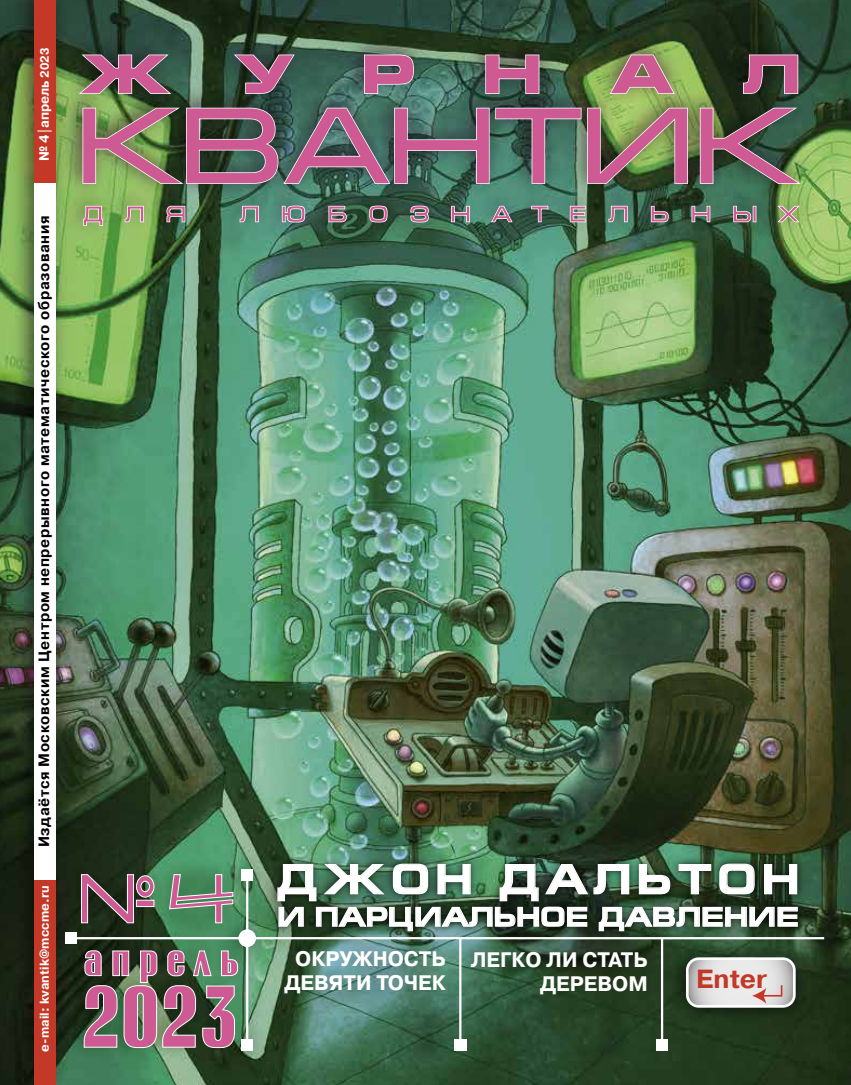
<style>
.page{position:relative;width:851px;height:1085px;background:#fff}
.page>*{position:absolute;margin:0;border:0;box-sizing:border-box;transform-origin:0 0}
.t1{font:700 85.8px "Rubrica";color:#ce5a93}
.t2{font:66px "Babaev C";color:#ce5a93;scale:.82 1}
.t3{font:700 51px "Rubrica";letter-spacing:.16em;color:#ce5a93}
.t4{font:700 42px "Europe Ext";letter-spacing:.15em;color:#fff}
.t5{font:700 27px "Europe Ext";letter-spacing:.02em;color:#fff}
.t6{font:700 26.25px "Pragmatica C";color:#c33826}
.t7{font:700 21px/24px "Pragmatica C";color:#fff;text-align:center}
.t8{font:700 15px "Pragmatica C";letter-spacing:.04em;color:#000}
.t9{font:700 13.5px "Pragmatica C";letter-spacing:-.01em;color:#fff;scale:.96 1}
.t10{font:700 12.75px "Pragmatica C";letter-spacing:.01em;color:#fff}
.s1{font-size:12px}
</style>
<div class="page">
<img style="left:0;top:0;width:850px;height:1084px">
<div style="left:34px;top:167px;width:21px;height:728px;background:#fff"></div>
<div style="left:34px;top:0;width:21px;height:183px;background:#c33826"></div>
<div style="left:34px;top:880px;width:21px;height:204px;background:#c33826"></div>
<img style="left:82px;top:107px;width:721px;height:78px">
<hr style="left:74px;top:936px;width:750px;height:3px;background:#fff">
<div style="left:241px;top:1039px;width:12px;height:11px;background:#fff"></div>
<div style="left:65px;top:931px;width:12px;height:12px;background:#fff"></div>
<hr style="left:246px;top:868px;width:2px;height:176px;background:#fff">
<div style="left:454px;top:1039px;width:12px;height:11px;background:#fff"></div>
<hr style="left:459px;top:938px;width:2px;height:106px;background:#fff">
<hr style="left:660px;top:938px;width:3px;height:106px;background:#fff">
<div style="left:656px;top:1039px;width:11px;height:11px;background:#fff"></div>
<svg style="left:83px;top:949px;width:155px;height:99px;background:#4a694c"></svg>
<svg style="left:685px;top:957px;width:110px;height:50px;background:#d8d6d4"></svg>
<svg style="left:81px;top:873px;width:74px;height:50px;background:#384735"></svg>
<svg style="left:169px;top:873px;width:64px;height:50px;background:#58956c"></svg>
<div style="left:241px;top:868px;width:12px;height:12px;background:#fff"></div>
<div style="left:238px;top:929px;width:18px;height:17px;background:#fff;border-radius:50%"></div>
<div style="left:270px;top:855px;width:535px;height:83px;background:#000;opacity:.75"></div>
<img style="left:277px;top:862px;width:521px;height:69px">
<img style="left:82px;top:204px;width:719px;height:22px">
<img style="left:77px;top:53px;width:721px;height:42px">
<img style="left:83px;top:108px;width:715px;height:75px">
<p class="t9" style="left:37px;top:161px;width:119px;rotate:-90deg">№ 4|апрель <span class="s1">2023</span></p>
<p class="t8" style="left:36px;top:847px;width:633px;rotate:-90deg">Издаётся Московским Центром непрерывного математического образования</p>
<p class="t10" style="left:37px;top:1051px;width:168px;rotate:-90deg">e-mail: kvantik@mccme.ru</p>
<h2 class="t2" style="left:79px;top:864px;width:189px">№ 4</h2>
<h3 class="t3" style="left:84px;top:923px;width:156px">апрель</h3>
<h1 class="t1" style="left:81px;top:959px;width:159px">2023</h1>
<h3 class="t4" style="left:276px;top:856px;width:523px">ДЖОН ДАЛЬТОН</h3>
<h3 class="t5" style="left:277px;top:901px;width:523px">И ПАРЦИАЛЬНОЕ ДАВЛЕНИЕ</h3>
<h3 class="t7" style="left:284px;top:946px;width:163px">ОКРУЖНОСТЬ<br>ДЕВЯТИ ТОЧЕК</h3>
<h3 class="t7" style="left:470px;top:948px;width:178px;text-align:right">ЛЕГКО ЛИ СТАТЬ<br>ДЕРЕВОМ</h3>
<h3 class="t6" style="left:696px;top:963px;width:72px">Enter</h3>
</div>
